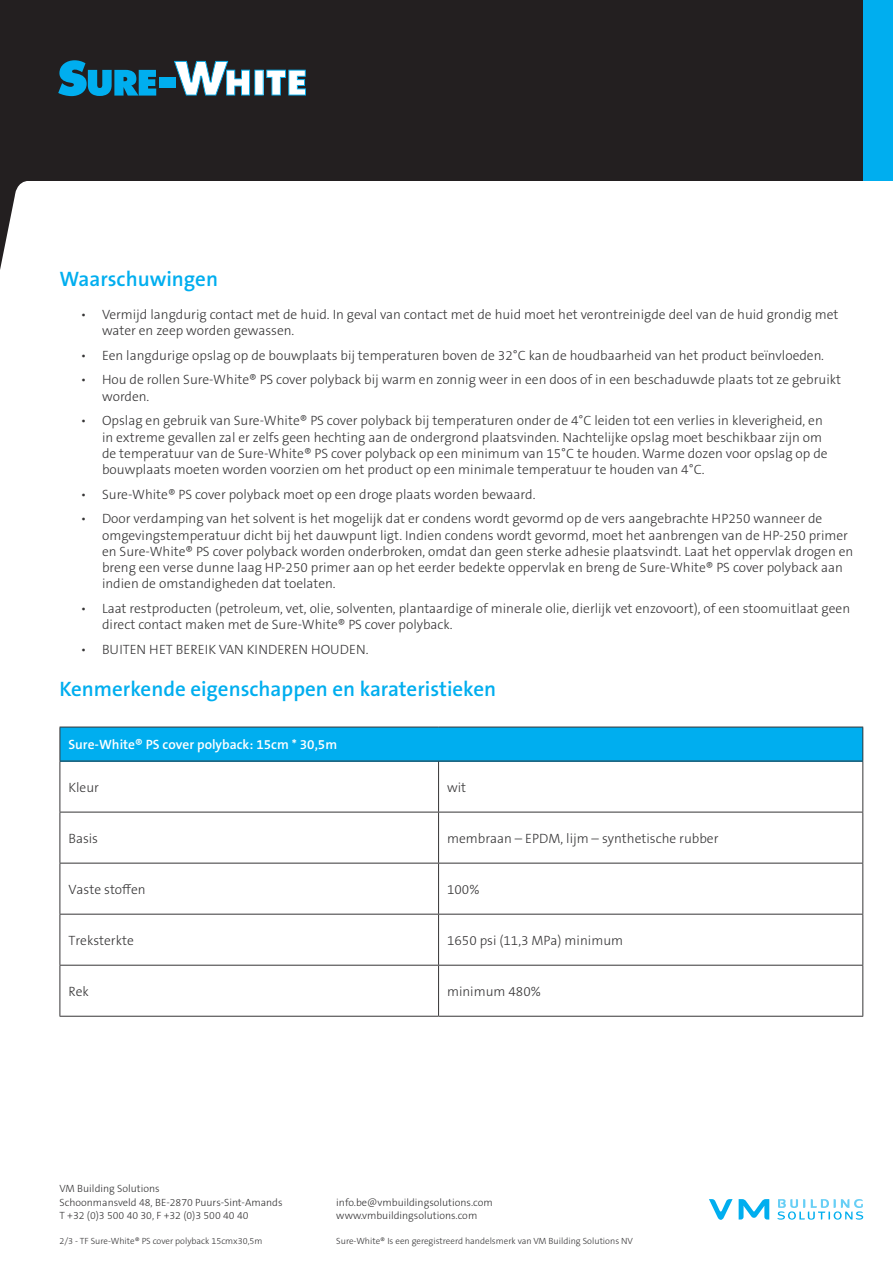
<style>
.page{position:relative;width:893px;height:1263px;background:#fff}
.page>*{position:absolute;margin:0;border:0;box-sizing:border-box;transform-origin:0 0}
.SECTION{font:600 21px "The Sans B W6";color:#00aeef}
.BODY{font:300 13.5px/16.2px "The Sans B W3";color:#363536}
.SECTION-2{font:600 13.5px "The Sans B W6";color:#fff}
.t1{font:300 10.5px/13.5px "The Sans B W3";color:#363536}
.t2{font:300 9px "The Sans B W3";color:#363536}
</style>
<div class="page">
<div style="left:0;top:0;width:886px;height:181px;background:#231f20"></div>
<div style="left:863px;top:0;width:30px;height:181px;background:#00aeef"></div>
<svg style="left:1px;top:181px;width:26px;height:84px"></svg>
<hr style="left:0;top:181px;width:1px;height:89px;background:#231f20">
<svg style="left:709px;top:1199px;width:60px;height:21px"></svg>
<svg style="left:777px;top:1199px;width:86px;height:21px"></svg>
<svg style="left:174px;top:61px;width:132px;height:34px"></svg>
<svg style="left:58px;top:60px;width:98px;height:36px"></svg>
<div style="left:160px;top:78px;width:16px;height:10px;background:#00aeef"></div>
<div style="left:60px;top:727px;width:803px;height:34px;background:#00aeef"></div>
<hr style="left:60px;top:727px;width:379px;height:1px;background:#363536">
<hr style="left:60px;top:727px;width:1px;height:34px;background:#363536">
<hr style="left:439px;top:727px;width:424px;height:1px;background:#363536">
<hr style="left:60px;top:761px;width:378px;height:1px;background:#363536">
<hr style="left:862px;top:727px;width:1px;height:34px;background:#363536">
<hr style="left:60px;top:761px;width:1px;height:51px;background:#363536">
<hr style="left:438px;top:761px;width:425px;height:1px;background:#363536">
<hr style="left:438px;top:761px;width:1px;height:51px;background:#363536">
<hr style="left:862px;top:761px;width:1px;height:51px;background:#363536">
<hr style="left:60px;top:812px;width:379px;height:1px;background:#363536">
<hr style="left:60px;top:812px;width:1px;height:51px;background:#363536">
<hr style="left:439px;top:812px;width:424px;height:1px;background:#363536">
<hr style="left:438px;top:812px;width:1px;height:51px;background:#363536">
<hr style="left:862px;top:812px;width:1px;height:51px;background:#363536">
<hr style="left:60px;top:863px;width:379px;height:1px;background:#363536">
<hr style="left:60px;top:863px;width:1px;height:51px;background:#363536">
<hr style="left:439px;top:863px;width:424px;height:1px;background:#363536">
<hr style="left:438px;top:863px;width:1px;height:51px;background:#363536">
<hr style="left:862px;top:863px;width:1px;height:51px;background:#363536">
<hr style="left:60px;top:914px;width:379px;height:1px;background:#363536">
<hr style="left:60px;top:914px;width:1px;height:51px;background:#363536">
<hr style="left:439px;top:914px;width:424px;height:1px;background:#363536">
<hr style="left:438px;top:914px;width:1px;height:51px;background:#363536">
<hr style="left:862px;top:914px;width:1px;height:51px;background:#363536">
<hr style="left:60px;top:965px;width:379px;height:1px;background:#363536">
<hr style="left:60px;top:965px;width:1px;height:51px;background:#363536">
<hr style="left:439px;top:965px;width:424px;height:1px;background:#363536">
<hr style="left:438px;top:965px;width:1px;height:51px;background:#363536">
<hr style="left:862px;top:965px;width:1px;height:51px;background:#363536">
<hr style="left:60px;top:1016px;width:379px;height:1px;background:#363536">
<hr style="left:439px;top:1016px;width:424px;height:1px;background:#363536">
<p class="SECTION" style="left:60px;top:265px;width:160px">Waarschuwingen</p>
<p class="BODY" style="left:102px;top:306px;width:738px;text-indent:-21px">• Vermijd langdurig contact met de huid. In geval van contact met de huid moet het verontreinigde deel van de huid grondig met water en zeep worden gewassen.</p>
<p class="BODY" style="left:81px;top:347px;width:745px">• Een langdurige opslag op de bouwplaats bij temperaturen boven de 32°C kan de houdbaarheid van het product beïnvloeden.</p>
<p class="BODY" style="left:102px;top:372px;width:741px;text-indent:-21px">• Hou de rollen Sure-White® PS cover polyback bij warm en zonnig weer in een doos of in een beschaduwde plaats tot ze gebruikt worden.</p>
<p class="BODY" style="left:102px;top:413px;width:727px;text-indent:-21px">• Opslag en gebruik van Sure-White® PS cover polyback bij temperaturen onder de 4°C leiden tot een verlies in kleverigheid, en in extreme gevallen zal er zelfs geen hechting aan de ondergrond plaatsvinden. Nachtelijke opslag moet beschikbaar zijn om de temperatuur van de Sure-White® PS cover polyback op een minimum van 15°C te houden. Warme dozen voor opslag op de bouwplaats moeten worden voorzien om het product op een minimale temperatuur te houden van 4°C.</p>
<p class="BODY" style="left:81px;top:486px;width:456px">• Sure-White® PS cover polyback moet op een droge plaats worden bewaard.</p>
<p class="BODY" style="left:102px;top:511px;width:753px;text-indent:-21px">• Door verdamping van het solvent is het mogelijk dat er condens wordt gevormd op de vers aangebrachte HP250 wanneer de omgevingstemperatuur dicht bij het dauwpunt ligt. Indien condens wordt gevormd, moet het aanbrengen van de HP-250 primer en Sure-White® PS cover polyback worden onderbroken, omdat dan geen sterke adhesie plaatsvindt. Laat het oppervlak drogen en breng een verse dunne laag HP-250 primer aan op het eerder bedekte oppervlak en breng de Sure-White® PS cover polyback aan indien de omstandigheden dat toelaten.</p>
<p class="BODY" style="left:102px;top:600px;width:750px;text-indent:-21px">• Laat restproducten (petroleum, vet, olie, solventen, plantaardige of minerale olie, dierlijk vet enzovoort), of een stoomuitlaat geen direct contact maken met de Sure-White® PS cover polyback.</p>
<p class="BODY" style="left:81px;top:641px;width:289px">• BUITEN HET BEREIK VAN KINDEREN HOUDEN.</p>
<p class="SECTION" style="left:60px;top:675px;width:438px">Kenmerkende eigenschappen en karateristieken</p>
<p class="SECTION-2" style="left:68px;top:736px;width:270px">Sure-White® PS cover polyback: 15cm * 30,5m</p>
<p class="BODY" style="left:68px;top:779px;width:32px">Kleur</p>
<p class="BODY" style="left:447px;top:779px;width:21px">wit</p>
<p class="BODY" style="left:68px;top:830px;width:31px">Basis</p>
<p class="BODY" style="left:447px;top:830px;width:273px">membraan – EPDM, lijm – synthetische rubber</p>
<p class="BODY" style="left:68px;top:881px;width:79px">Vaste stoffen</p>
<p class="BODY" style="left:447px;top:881px;width:34px">100%</p>
<p class="BODY" style="left:68px;top:932px;width:67px">Treksterkte</p>
<p class="BODY" style="left:447px;top:932px;width:178px">1650 psi (11,3 MPa) minimum</p>
<p class="BODY" style="left:68px;top:983px;width:22px">Rek</p>
<p class="BODY" style="left:447px;top:983px;width:95px">minimum 480%</p>
<p class="t1" style="left:60px;top:1182px;width:225px">VM Building Solutions<br>Schoonmansveld 48, BE-2870 Puurs-Sint-Amands<br>T +32 (0)3 500 40 30, F +32 (0)3 500 40 40</p>
<p class="t1" style="left:336px;top:1196px;width:158px">info.be@vmbuildingsolutions.com www.vmbuildingsolutions.com</p>
<p class="t2" style="left:60px;top:1235px;width:205px">2/3 - TF Sure-White® PS cover polyback 15cmx30,5m</p>
<p class="t2" style="left:336px;top:1235px;width:298px">Sure-White® Is een geregistreerd handelsmerk van VM Building Solutions NV</p>
</div>
